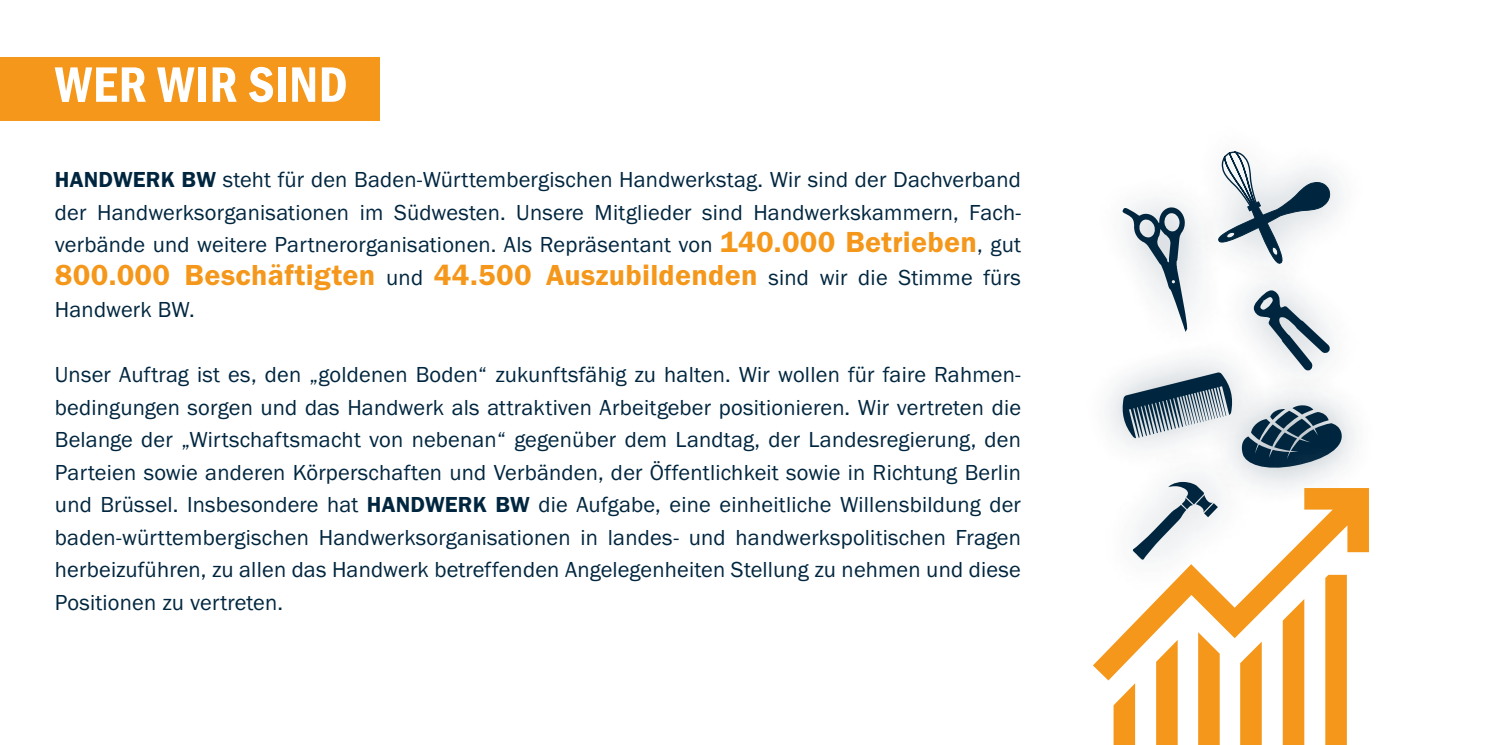
<style>
.page{position:relative;width:1489px;height:745px;background:#fff}
.page>*{position:absolute;margin:0;border:0;box-sizing:border-box;transform-origin:0 0}
.t1{font:51.5px "Franklin Gothic URW Con Dem";letter-spacing:.01em;color:#fff}
.t2{font:30px "Franklin Gothic URW Dem";letter-spacing:.01em;color:#f4971a}
.t3{font:22.5px/32.5px "Franklin Gothic URW Boo";letter-spacing:.01em;color:#00263f;text-align:justify}
.s1{font-family:"Franklin Gothic URW Dem"}
.s2{font-family:"Franklin Gothic URW Dem";font-size:30px;color:#f4971a}
.s3{font-family:"Franklin Gothic URW Boo";font-size:22.5px;color:#00263f}
</style>
<div class="page">
<div style="left:0;top:57px;width:379px;height:63px;background:#f4971a"></div>
<svg style="left:1093px;top:151px;width:276px;height:593px"></svg>
<h1 class="t1" style="left:55px;top:50px;width:294px">WER WIR SIND</h1>
<p class="t3" style="left:55px;top:163px;width:967px"><span class="s1">HANDWERK BW</span> steht für den Baden-Württembergischen Handwerkstag. Wir sind der Dachverband der Handwerksorganisationen im Südwesten. Unsere Mitglieder sind Handwerkskammern, Fach&shy;verbände und weitere Partnerorganisationen. Als Repräsentant von <span class="s2">140.000 Betrieben</span>, gut</p>
<h2 class="t2" style="left:55px;top:256px;width:967px">800.000 Beschäftigten <span class="s3">und</span> 44.500 Auszubildenden <span class="s3">sind wir die Stimme fürs</span></h2>
<p class="t3" style="left:55px;top:293px;width:141px">Handwerk BW.</p>
<p class="t3" style="left:55px;top:358px;width:967px">Unser Auftrag ist es, den „goldenen Boden“ zukunftsfähig zu halten. Wir wollen für faire Rahmen&shy;bedingungen sorgen und das Handwerk als attraktiven Arbeitgeber positionieren. Wir vertreten die Belange der „Wirtschaftsmacht von nebenan“ gegenüber dem Landtag, der Landesregierung, den Parteien sowie anderen Körperschaften und Verbänden, der Öffentlichkeit sowie in Richtung Berlin und Brüssel. Insbesondere hat <span class="s1">HANDWERK BW</span> die Aufgabe, eine einheitliche Willensbildung der baden-württembergischen Handwerksorganisationen in landes- und handwerkspolitischen Fragen herbeizuführen, zu allen das Handwerk betreffenden Angelegenheiten Stellung zu nehmen und diese Positionen zu vertreten.</p>
</div>
